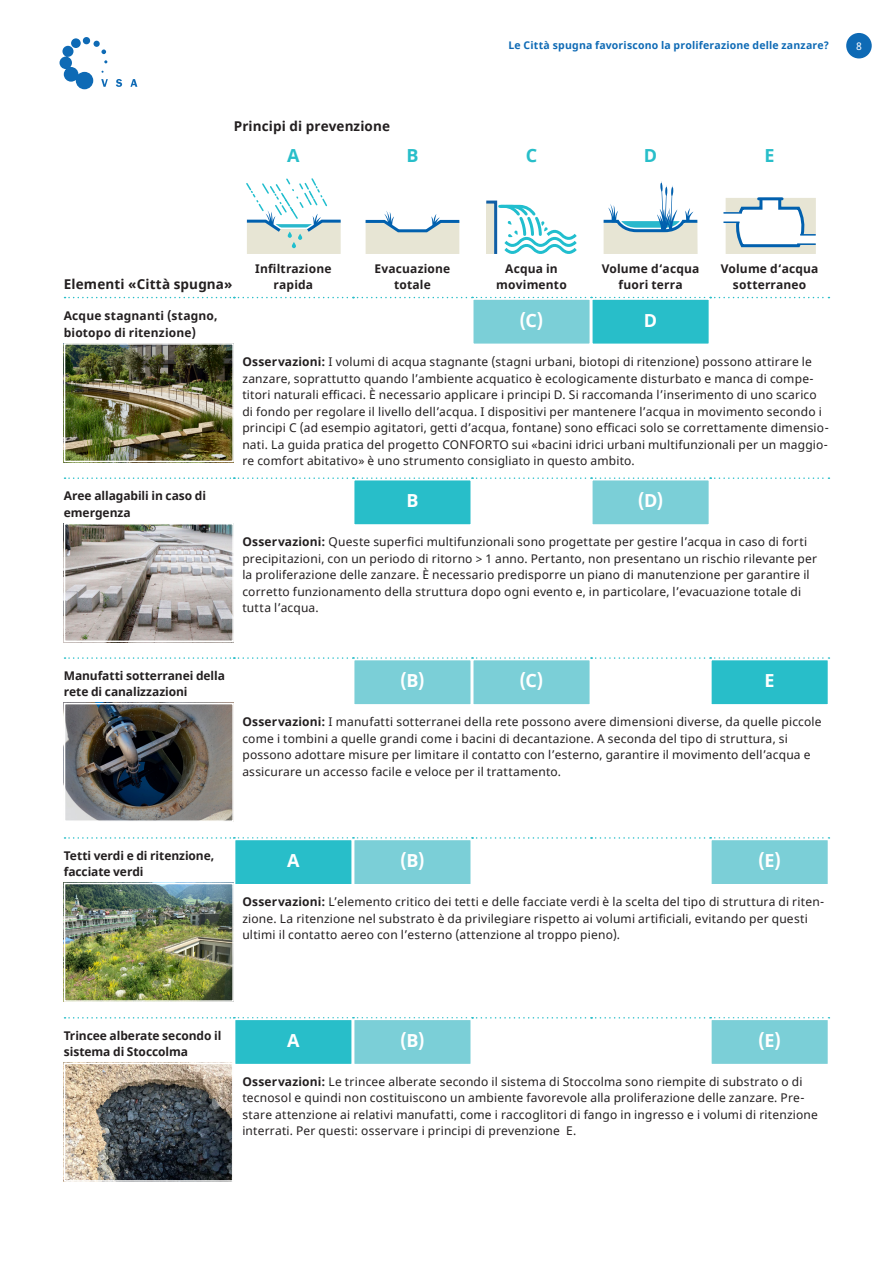
<style>
.page{position:relative;width:893px;height:1263px;background:#fff}
.page>*{position:absolute;margin:0;border:0;box-sizing:border-box;transform-origin:0 0}
.t1{font:700 18px "Noto Sans";color:#fff}
.t2{font:700 18px "Noto Sans";color:#28bec9}
.t3{font:700 13.5px "Noto Sans";letter-spacing:.01em;color:#231f20}
.t4{font:12px/16.5px "Noto Sans";letter-spacing:.015em;color:#231f20}
.t5{font:700 12px/16.5px "Noto Sans";color:#231f20;text-align:center}
.t6{font:700 10.5px "Noto Sans";letter-spacing:.02em;color:#0e6ab5}
.t7{font:10.5px "Noto Sans";color:#fff}
.s1{font-weight:700}
</style>
<div class="page">
<svg style="left:60px;top:37px;width:48px;height:52px"></svg>
<svg style="left:116px;top:79px;width:6px;height:8px"></svg>
<svg style="left:130px;top:79px;width:7px;height:8px"></svg>
<div style="left:846px;top:33px;width:26px;height:25px;background:#0e6ab5;border-radius:50%"></div>
<svg style="left:65px;top:477px;width:764px;height:2px"></svg>
<svg style="left:65px;top:657px;width:764px;height:2px"></svg>
<svg style="left:65px;top:837px;width:764px;height:2px"></svg>
<svg style="left:65px;top:1017px;width:764px;height:1px"></svg>
<svg style="left:65px;top:297px;width:764px;height:1px"></svg>
<svg style="left:246px;top:180px;width:95px;height:73px"></svg>
<svg style="left:365px;top:211px;width:95px;height:42px"></svg>
<svg style="left:486px;top:200px;width:91px;height:53px"></svg>
<svg style="left:603px;top:181px;width:95px;height:72px"></svg>
<svg style="left:723px;top:197px;width:93px;height:56px"></svg>
<img style="left:67px;top:346px;width:164px;height:113px">
<div style="left:64px;top:343px;width:170px;height:119px;border:2px solid #fff"></div>
<div style="left:473px;top:299px;width:117px;height:45px;background:#7bcfd7"></div>
<div style="left:472px;top:298px;width:119px;height:47px;border:2px solid #fff"></div>
<div style="left:592px;top:299px;width:117px;height:45px;background:#28bec9"></div>
<div style="left:591px;top:298px;width:119px;height:47px;border:2px solid #fff"></div>
<img style="left:67px;top:526px;width:164px;height:113px">
<div style="left:64px;top:523px;width:170px;height:119px;border:2px solid #fff"></div>
<div style="left:354px;top:480px;width:117px;height:45px;background:#28bec9"></div>
<div style="left:353px;top:479px;width:119px;height:47px;border:2px solid #fff"></div>
<div style="left:592px;top:480px;width:117px;height:45px;background:#7bcfd7"></div>
<div style="left:591px;top:479px;width:119px;height:47px;border:2px solid #fff"></div>
<img style="left:67px;top:706px;width:164px;height:113px">
<div style="left:64px;top:703px;width:170px;height:119px;border:2px solid #fff"></div>
<div style="left:354px;top:659px;width:117px;height:46px;background:#7bcfd7"></div>
<div style="left:353px;top:659px;width:119px;height:47px;border:2px solid #fff"></div>
<div style="left:473px;top:659px;width:117px;height:46px;background:#7bcfd7"></div>
<div style="left:472px;top:659px;width:119px;height:47px;border:2px solid #fff"></div>
<div style="left:711px;top:659px;width:117px;height:46px;background:#28bec9"></div>
<div style="left:710px;top:659px;width:119px;height:47px;border:2px solid #fff"></div>
<img style="left:67px;top:886px;width:164px;height:113px">
<div style="left:64px;top:883px;width:170px;height:119px;border:2px solid #fff"></div>
<div style="left:235px;top:839px;width:117px;height:46px;background:#28bec9"></div>
<div style="left:234px;top:839px;width:119px;height:46px;border:2px solid #fff"></div>
<div style="left:354px;top:839px;width:117px;height:46px;background:#7bcfd7"></div>
<div style="left:353px;top:839px;width:119px;height:46px;border:2px solid #fff"></div>
<div style="left:711px;top:839px;width:117px;height:46px;background:#7bcfd7"></div>
<div style="left:710px;top:839px;width:119px;height:46px;border:2px solid #fff"></div>
<img style="left:67px;top:1066px;width:164px;height:113px">
<div style="left:64px;top:1063px;width:170px;height:119px;border:2px solid #fff"></div>
<div style="left:235px;top:1019px;width:117px;height:45px;background:#28bec9"></div>
<div style="left:234px;top:1018px;width:119px;height:47px;border:2px solid #fff"></div>
<div style="left:354px;top:1019px;width:117px;height:45px;background:#7bcfd7"></div>
<div style="left:353px;top:1018px;width:119px;height:47px;border:2px solid #fff"></div>
<div style="left:711px;top:1019px;width:117px;height:45px;background:#7bcfd7"></div>
<div style="left:710px;top:1018px;width:119px;height:47px;border:2px solid #fff"></div>
<p class="t6" style="left:508px;top:38px;width:322px">Le Città spugna favoriscono la proliferazione delle zanzare?</p>
<p class="t7" style="left:856px;top:39px;width:7px">8</p>
<p class="t3" style="left:234px;top:116px;width:158px">Principi di prevenzione</p>
<h1 class="t2" style="left:287px;top:143px;width:14px">A</h1>
<h1 class="t2" style="left:406px;top:143px;width:14px">B</h1>
<h1 class="t2" style="left:526px;top:143px;width:13px">C</h1>
<h1 class="t2" style="left:644px;top:143px;width:15px">D</h1>
<h1 class="t2" style="left:765px;top:143px;width:12px">E</h1>
<p class="t3" style="left:64px;top:275px;width:170px">Elementi «Città spugna»</p>
<p class="t5" style="left:255px;top:260px;width:78px">Infiltrazione rapida</p>
<p class="t5" style="left:375px;top:260px;width:77px">Evacuazione totale</p>
<p class="t5" style="left:496px;top:260px;width:72px">Acqua in movimento</p>
<p class="t5" style="left:602px;top:260px;width:99px">Volume d‘acqua fuori terra</p>
<p class="t5" style="left:721px;top:260px;width:99px">Volume d‘acqua sotterraneo</p>
<p class="t5" style="left:64px;top:308px;width:155px;text-align:left">Acque stagnanti (stagno, biotopo di ritenzione)</p>
<h1 class="t1" style="left:519px;top:307px;width:26px">(C)</h1>
<h1 class="t1" style="left:644px;top:307px;width:15px">D</h1>
<p class="t4" style="left:242px;top:354px;width:588px"><span class="s1">Osservazioni:</span> I volumi di acqua stagnante (stagni urbani, biotopi di ritenzione) possono attirare le zanzare, soprattutto quando l’ambiente acquatico è ecologicamente disturbato e manca di compe&shy;titori naturali efficaci. È necessario applicare i principi D. Si raccomanda l’inserimento di uno scarico di fondo per regolare il livello dell’acqua. I dispositivi per mantenere l’acqua in movimento secondo i principi C (ad esempio agitatori, getti d’acqua, fontane) sono efficaci solo se correttamente dimensio&shy;nati. La guida pratica del progetto CONFORTO sui «bacini idrici urbani multifunzionali per un maggio&shy;re comfort abitativo» è uno strumento consigliato in questo ambito.</p>
<p class="t5" style="left:64px;top:488px;width:144px;text-align:left">Aree allagabili in caso di emergenza</p>
<h1 class="t1" style="left:406px;top:488px;width:14px">B</h1>
<h1 class="t1" style="left:638px;top:488px;width:27px">(D)</h1>
<p class="t4" style="left:242px;top:534px;width:576px"><span class="s1">Osservazioni:</span> Queste superfici multifunzionali sono progettate per gestire l’acqua in caso di forti precipitazioni, con un periodo di ritorno &gt; 1 anno. Pertanto, non presentano un rischio rilevante per la proliferazione delle zanzare. È necessario predisporre un piano di manutenzione per garantire il corretto funzionamento della struttura dopo ogni evento e, in particolare, l’evacuazione totale di tutta l’acqua.</p>
<p class="t5" style="left:64px;top:668px;width:163px;text-align:left">Manufatti sotterranei della rete di canalizzazioni</p>
<h1 class="t1" style="left:400px;top:668px;width:26px">(B)</h1>
<h1 class="t1" style="left:519px;top:668px;width:26px">(C)</h1>
<h1 class="t1" style="left:765px;top:668px;width:12px">E</h1>
<p class="t4" style="left:242px;top:714px;width:581px"><span class="s1">Osservazioni:</span> I manufatti sotterranei della rete possono avere dimensioni diverse, da quelle piccole come i tombini a quelle grandi come i bacini di decantazione. A seconda del tipo di struttura, si possono adottare misure per limitare il contatto con l’esterno, garantire il movimento dell’acqua e assicurare un accesso facile e veloce per il trattamento.</p>
<p class="t5" style="left:64px;top:847px;width:152px;text-align:left">Tetti verdi e di ritenzione, facciate verdi</p>
<h1 class="t1" style="left:287px;top:848px;width:14px">A</h1>
<h1 class="t1" style="left:400px;top:848px;width:26px">(B)</h1>
<h1 class="t1" style="left:758px;top:848px;width:24px">(E)</h1>
<p class="t4" style="left:242px;top:894px;width:583px"><span class="s1">Osservazioni:</span> L’elemento critico dei tetti e delle facciate verdi è la scelta del tipo di struttura di riten&shy;zione. La ritenzione nel substrato è da privilegiare rispetto ai volumi artificiali, evitando per questi ultimi il contatto aereo con l’esterno (attenzione al troppo pieno).</p>
<p class="t5" style="left:64px;top:1027px;width:159px;text-align:left">Trincee alberate secondo il sistema di Stoccolma</p>
<h1 class="t1" style="left:287px;top:1028px;width:14px">A</h1>
<h1 class="t1" style="left:400px;top:1028px;width:26px">(B)</h1>
<h1 class="t1" style="left:758px;top:1028px;width:24px">(E)</h1>
<p class="t4" style="left:242px;top:1074px;width:577px"><span class="s1">Osservazioni:</span> Le trincee alberate secondo il sistema di Stoccolma sono riempite di substrato o di tecnosol e quindi non costituiscono un ambiente favorevole alla proliferazione delle zanzare. Pre&shy;stare attenzione ai relativi manufatti, come i raccoglitori di fango in ingresso e i volumi di ritenzione interrati. Per questi: osservare i principi di prevenzione E.</p>
</div>
